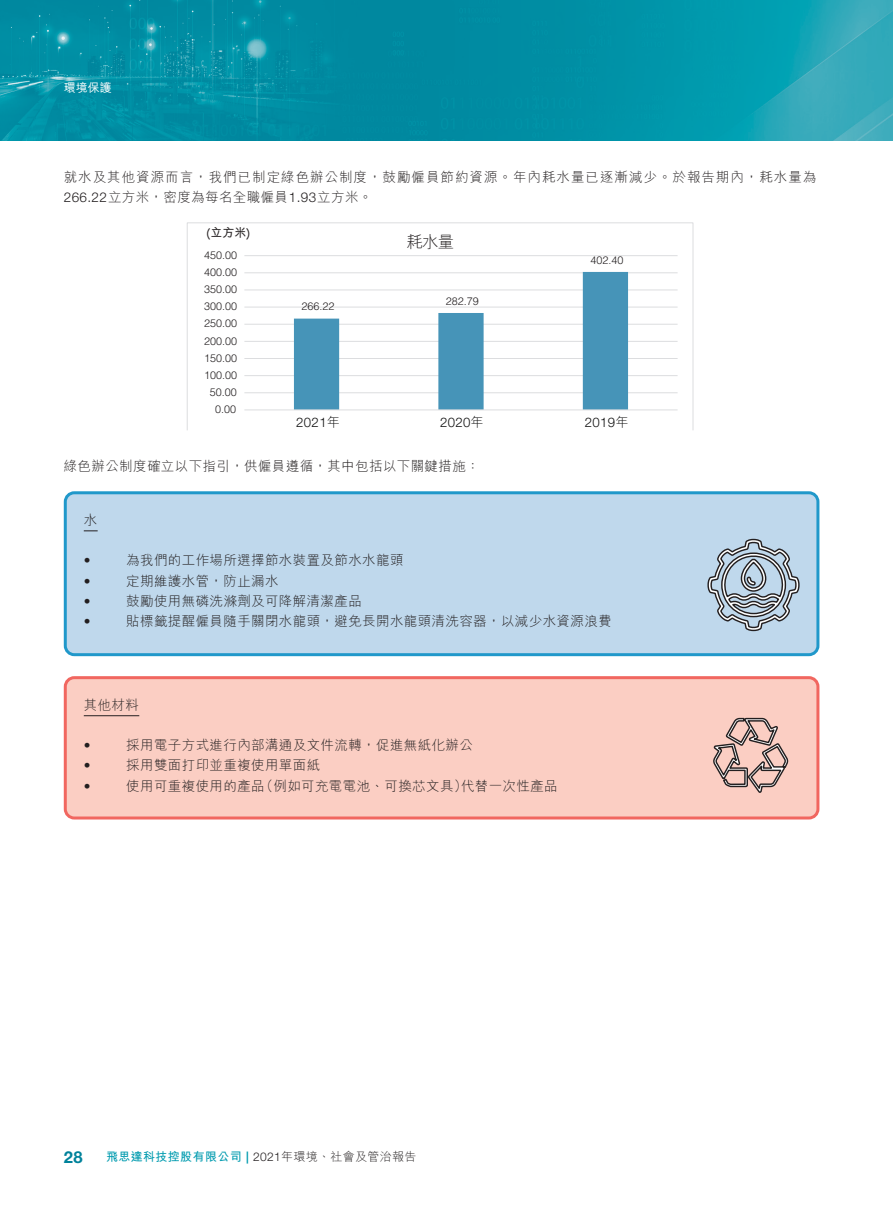
<style>
.page{position:relative;width:893px;height:1212px;background:#fff}
.page>*{position:absolute;margin:0;border:0;box-sizing:border-box;transform-origin:0 0}
.t1{font:16.5px "M Hei HK Light E Ten B5 H";color:#231f20}
.t2{font:700 16.5px "Helvetica Neue LT Std";color:#00829b}
.t3{font:300 13.5px "M Hei HK";letter-spacing:.03em;color:#231f20}
.t4{font:300 13.5px/20.2px "M Hei HK";letter-spacing:.075em;color:#231f20}
.t5{font:300 13.5px "Helvetica Neue LT Std";color:#231f20}
.t6{font:300 13.2px "Helvetica Neue LT Std";letter-spacing:.025em;color:#101010}
.t7{font:700 12px "M Hei HK";letter-spacing:.03em;color:#009baf}
.t8{font:12px "M Hei HK Bold E Ten B5 H";color:#231f20}
.t9{font:500 12px "M Hei HK";color:#fff}
.t10{font:300 10.8px "Helvetica LT Std";color:#231f20}
.s1{font-family:"Helvetica Neue LT Std"}
.s2{font-family:"M Hei HK Light E Ten B5 H";font-weight:400}
.s3{font-family:"Helvetica Neue LT Std";font-weight:300;color:#231f20}
.s4{font-weight:300;color:#231f20}
</style>
<div class="page">
<img style="left:0;top:0;width:893px;height:140px">
<hr style="left:244px;top:392px;width:434px;height:1px;background:#dcdddf">
<hr style="left:244px;top:375px;width:434px;height:1px;background:#dcdddf">
<hr style="left:244px;top:358px;width:434px;height:1px;background:#dcdddf">
<hr style="left:244px;top:341px;width:434px;height:1px;background:#dcdddf">
<hr style="left:244px;top:324px;width:434px;height:1px;background:#dcdddf">
<hr style="left:244px;top:307px;width:434px;height:1px;background:#dcdddf">
<hr style="left:244px;top:289px;width:434px;height:1px;background:#dcdddf">
<hr style="left:244px;top:272px;width:434px;height:1px;background:#dcdddf">
<hr style="left:244px;top:255px;width:434px;height:1px;background:#dcdddf">
<svg style="left:294px;top:272px;width:334px;height:137px"></svg>
<hr style="left:244px;top:409px;width:434px;height:1px;background:#dcdddf">
<div style="left:187px;top:222px;width:506px;height:208px;border:1px solid #dcdddf"></div>
<div style="left:65px;top:493px;width:753px;height:162px;background:#bfd8ec;border-radius:9px"></div>
<svg style="left:84px;top:530px;width:14px;height:1px"></svg>
<div style="left:64px;top:491px;width:755px;height:165px;border:3px solid #2098ca;border-radius:9px"></div>
<svg style="left:707px;top:538px;width:93px;height:94px"></svg>
<div style="left:65px;top:678px;width:753px;height:140px;background:#fbcec3;border-radius:9px"></div>
<hr style="left:84px;top:715px;width:55px;height:1px;background:#231f20">
<div style="left:64px;top:676px;width:755px;height:143px;border:3px solid #f16760;border-radius:9px"></div>
<svg style="left:713px;top:717px;width:76px;height:76px"></svg>
<p class="t9" style="left:64px;top:79px;width:49px">環境保護</p>
<p class="t4" style="left:64px;top:167px;width:754px">就水及其他資源而言，我們已制定綠色辦公制度，鼓勵僱員節約資源。年內耗水量已逐漸減少。於報告期內，耗水量為<br><span class="s1">266.22</span>立方米，密度為每名全職僱員<span class="s1">1.93</span>立方米。</p>
<p class="t8" style="left:207px;top:223px;width:45px">(立方米)</p>
<p class="t10" style="left:204px;top:248px;width:35px">450.00</p>
<p class="t10" style="left:204px;top:265px;width:35px">400.00</p>
<p class="t10" style="left:204px;top:282px;width:35px">350.00</p>
<p class="t10" style="left:204px;top:300px;width:35px">300.00</p>
<p class="t10" style="left:204px;top:317px;width:35px">250.00</p>
<p class="t10" style="left:204px;top:334px;width:35px">200.00</p>
<p class="t10" style="left:204px;top:351px;width:35px">150.00</p>
<p class="t10" style="left:204px;top:368px;width:35px">100.00</p>
<p class="t10" style="left:210px;top:385px;width:29px">50.00</p>
<p class="t10" style="left:215px;top:402px;width:23px">0.00</p>
<p class="t10" style="left:301px;top:300px;width:35px">266.22</p>
<p class="t1" style="left:406px;top:233px;width:49px">耗水量</p>
<p class="t10" style="left:446px;top:294px;width:35px">282.79</p>
<p class="t10" style="left:590px;top:253px;width:35px">402.40</p>
<p class="t6" style="left:296px;top:414px;width:45px">2021<span class="s2">年</span></p>
<p class="t6" style="left:440px;top:414px;width:45px">2020<span class="s2">年</span></p>
<p class="t6" style="left:585px;top:414px;width:46px">2019<span class="s2">年</span></p>
<p class="t3" style="left:64px;top:459px;width:417px">綠色辦公制度確立以下指引，供僱員遵循，其中包括以下關鍵措施：</p>
<p class="t3" style="left:84px;top:513px;width:15px">水</p>
<p class="t5" style="left:84px;top:552px;width:8px">•</p>
<p class="t3" style="left:126px;top:553px;width:279px">為我們的工作場所選擇節水裝置及節水水龍頭</p>
<p class="t5" style="left:84px;top:572px;width:8px">•</p>
<p class="t3" style="left:126px;top:574px;width:154px">定期維護水管，防止漏水</p>
<p class="t5" style="left:84px;top:593px;width:8px">•</p>
<p class="t3" style="left:126px;top:594px;width:237px">鼓勵使用無磷洗滌劑及可降解清潔產品</p>
<p class="t5" style="left:84px;top:613px;width:8px">•</p>
<p class="t3" style="left:126px;top:614px;width:487px">貼標籤提醒僱員隨手關閉水龍頭，避免長開水龍頭清洗容器，以減少水資源浪費</p>
<p class="t3" style="left:84px;top:698px;width:57px">其他材料</p>
<p class="t5" style="left:84px;top:737px;width:8px">•</p>
<p class="t3" style="left:126px;top:738px;width:348px">採用電子方式進行內部溝通及文件流轉，促進無紙化辦公</p>
<p class="t5" style="left:84px;top:757px;width:8px">•</p>
<p class="t3" style="left:126px;top:759px;width:195px">採用雙面打印並重複使用單面紙</p>
<p class="t5" style="left:84px;top:778px;width:8px">•</p>
<p class="t3" style="left:126px;top:779px;width:433px">使用可重複使用的產品（例如可充電電池、可換芯文具）代替一次性產品</p>
<p class="t2" style="left:64px;top:1147px;width:20px">28</p>
<p class="t7" style="left:106px;top:1148px;width:312px">飛思達科技控股有限公司 <span class="s1">|</span> <span class="s3">2021</span><span class="s4">年環境、社會及管治報告</span></p>
</div>
